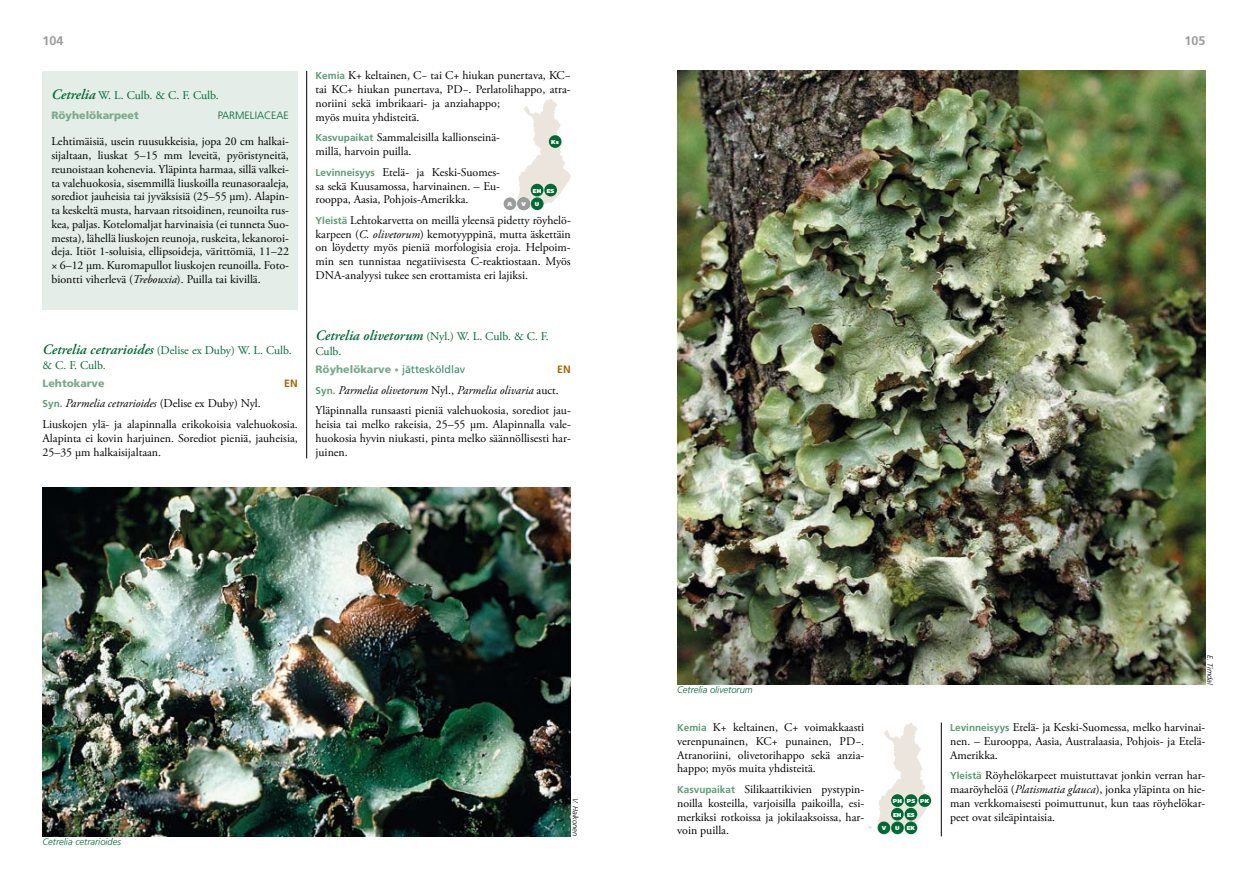
<style>
.page{position:relative;width:1248px;height:886px;background:#fff}
.page>*{position:absolute;margin:0;border:0;box-sizing:border-box;transform-origin:0 0}
.t1{font:700 12.5px "Frutiger";color:#9d9c9c}
.t2{font:11.88px/13.8px "Adobe Garamond Pro";color:#000;text-align:justify}
.t3{font:11.88px/15px "Adobe Garamond Pro";color:#006935}
.t4{font:10.62px "Frutiger";color:#388d63}
.t5{font:900 10.62px "Frutiger";color:#78aa8b}
.t6{font:300 10.62px "Frutiger";color:#006935}
.t7{font:700 10.62px "Frutiger";color:#a06605}
.t8{font:italic 300 9.38px "Frutiger";color:#006935}
.t9{font:italic 300 7.5px "Frutiger";color:#000}
.t10{font:900 5.62px "Frutiger";color:#fff}
.s1{font-family:"Frutiger";font-weight:700;font-size:10px;color:#5b9b76}
.s2{font-style:italic}
.s3{font-weight:600;font-style:italic;font-size:14.38px}
.s4{font-weight:900;color:#78aa8b}
.s5{font-weight:300;font-size:8.75px;color:#78aa8b}
</style>
<div class="page">
<div style="left:43px;top:71px;width:255px;height:238px;background:#e4ede7"></div>
<svg style="left:512px;top:99px;width:58px;height:111px"></svg>
<div style="left:531px;top:197px;width:12px;height:13px;background:#006935;border-radius:50%"></div>
<div style="left:530px;top:184px;width:13px;height:12px;background:#006935;border-radius:50%"></div>
<div style="left:544px;top:184px;width:13px;height:12px;background:#006935;border-radius:50%"></div>
<div style="left:549px;top:135px;width:12px;height:13px;background:#006935;border-radius:50%"></div>
<div style="left:503px;top:197px;width:13px;height:13px;background:#9d9c9c;border-radius:50%"></div>
<div style="left:517px;top:197px;width:13px;height:13px;background:#9d9c9c;border-radius:50%"></div>
<hr style="left:306px;top:71px;width:1px;height:387px;background:#000">
<img style="left:43px;top:487px;width:527px;height:349px">
<img style="left:677px;top:71px;width:528px;height:613px">
<svg style="left:868px;top:723px;width:63px;height:111px"></svg>
<div style="left:877px;top:821px;width:13px;height:13px;background:#006935;border-radius:50%"></div>
<div style="left:891px;top:821px;width:12px;height:13px;background:#006935;border-radius:50%"></div>
<div style="left:904px;top:821px;width:13px;height:13px;background:#006935;border-radius:50%"></div>
<div style="left:890px;top:808px;width:13px;height:12px;background:#006935;border-radius:50%"></div>
<div style="left:904px;top:808px;width:13px;height:12px;background:#006935;border-radius:50%"></div>
<div style="left:891px;top:794px;width:12px;height:13px;background:#006935;border-radius:50%"></div>
<div style="left:904px;top:794px;width:13px;height:13px;background:#006935;border-radius:50%"></div>
<div style="left:918px;top:794px;width:13px;height:13px;background:#006935;border-radius:50%"></div>
<hr style="left:941px;top:722px;width:1px;height:114px;background:#000">
<p class="t1" style="left:43px;top:33px;width:22px">104</p>
<p class="t1" style="left:1184px;top:34px;width:22px">105</p>
<p class="t2" style="left:315px;top:69px;width:257px;text-align:left"><span class="s1">Kemia</span> K+ keltainen, C− tai C+ hiukan punertava, KC− tai KC+ hiukan punertava, PD−. Perlatolihappo, atra&shy;noriini sekä imbrikaari- ja anziahappo;<br>myös muita yhdisteitä.</p>
<p class="t2" style="left:315px;top:131px;width:186px"><span class="s1">Kasvupaikat</span> Sammaleisilla kallionseinä&shy;millä, harvoin puilla.</p>
<p class="t2" style="left:315px;top:166px;width:186px"><span class="s1">Levinneisyys</span> Etelä- ja Keski-Suomes&shy;sa sekä Kuusamossa, harvinainen. – Eu&shy;rooppa, Aasia, Pohjois-Amerikka.</p>
<p class="t2" style="left:315px;top:214px;width:257px"><span class="s1">Yleistä</span> Lehtokarvetta on meillä yleensä pidetty röyhelö&shy;karpeen (<span class="s2">C. olivetorum</span>) kemotyyppinä, mutta äskettäin on löydetty myös pieniä morfologisia eroja. Helpoim&shy;min sen tunnistaa negatiivisesta C-reaktiostaan. Myös DNA-analyysi tukee sen erottamista eri lajiksi.</p>
<p class="t3" style="left:51px;top:88px;width:169px"><span class="s3">Cetrelia</span> W. L. Culb. &amp; C. F. Culb.</p>
<p class="t5" style="left:51px;top:109px;width:89px">Röyhelökarpeet</p>
<p class="t6" style="left:218px;top:110px;width:73px">PARMELIACEAE</p>
<p class="t2" style="left:51px;top:135px;width:239px">Lehtimäisiä, usein ruusukkeisia, jopa 20 cm halkai&shy;sijaltaan, liuskat 5–15 mm leveitä, pyöristyneitä, reunoistaan kohenevia. Yläpinta harmaa, sillä valkei&shy;ta valehuokosia, sisemmillä liuskoilla reunasoraaleja, sorediot jauheisia tai jyväksisiä (25–55 µm). Alapin&shy;ta keskeltä musta, harvaan ritsoidinen, reunoilta rus&shy;kea, paljas. Kotelomaljat harvinaisia (ei tunneta Suo&shy;mesta), lähellä liuskojen reunoja, ruskeita, lekanoroi&shy;deja. Itiöt 1-soluisia, ellipsoideja, värittömiä, 11–22 × 6–12 µm. Kuromapullot liuskojen reunoilla. Foto&shy;biontti viherlevä (<span class="s2">Trebouxia</span>). Puilla tai kivillä.</p>
<p class="t10" style="left:551px;top:139px;width:9px">Ks</p>
<p class="t10" style="left:533px;top:187px;width:23px">EH ES</p>
<p class="t10" style="left:535px;top:201px;width:6px">U</p>
<p class="t10" style="left:507px;top:201px;width:6px">A</p>
<p class="t10" style="left:521px;top:201px;width:6px">V</p>
<p class="t3" style="left:43px;top:343px;width:251px"><span class="s3">Cetrelia cetrarioides</span> (Delise ex Duby) W. L. Culb. &amp; C. F. Culb.</p>
<p class="t5" style="left:43px;top:377px;width:63px">Lehtokarve</p>
<p class="t7" style="left:284px;top:377px;width:15px">EN</p>
<p class="t2" style="left:43px;top:394px;width:257px;line-height:20.6px"><span class="s1">Syn.</span> <span class="s2">Parmelia cetrarioides</span> (Delise ex Duby) Nyl.<br>Liuskojen ylä- ja alapinnalla erikokoisia valehuokosia.</p>
<p class="t2" style="left:43px;top:432px;width:257px">Alapinta ei kovin harjuinen. Sorediot pieniä, jauheisia,<br>25–35 µm halkaisijaltaan.</p>
<p class="t3" style="left:315px;top:329px;width:234px"><span class="s3">Cetrelia olivetorum</span> (Nyl.) W. L. Culb. &amp; C. F.<br>Culb.</p>
<p class="t4" style="left:315px;top:363px;width:151px"><span class="s4">Röyhelökarve</span> <span class="s5">•</span> jättesköldlav</p>
<p class="t7" style="left:557px;top:363px;width:15px">EN</p>
<p class="t2" style="left:315px;top:380px;width:257px;line-height:20.6px"><span class="s1">Syn.</span> <span class="s2">Parmelia olivetorum</span> Nyl., <span class="s2">Parmelia olivaria</span> auct.<br>Yläpinnalla runsaasti pieniä valehuokosia, sorediot jau-</p>
<p class="t2" style="left:315px;top:418px;width:257px">heisia tai melko rakeisia, 25–55 µm. Alapinnalla vale&shy;huokosia hyvin niukasti, pinta melko säännöllisesti har&shy;juinen.</p>
<p class="t8" style="left:43px;top:836px;width:80px">Cetrelia cetrarioides</p>
<p class="t9" style="left:580px;top:798px;width:40px;rotate:90deg">V. Haikonen</p>
<p class="t8" style="left:677px;top:684px;width:77px">Cetrelia olivetorum</p>
<p class="t2" style="left:677px;top:721px;width:188px"><span class="s1">Kemia</span> K+ keltainen, C+ voimakkaasti verenpunainen, KC+ punainen, PD−.<br>Atranoriini, olivetorihappo sekä anzia&shy;happo; myös muita yhdisteitä.</p>
<p class="t2" style="left:677px;top:783px;width:188px"><span class="s1">Kasvupaikat</span> Silikaattikivien pystypin&shy;noilla kosteilla, varjoisilla paikoilla, esi&shy;merkiksi rotkoissa ja jokilaaksoissa, har&shy;voin puilla.</p>
<p class="t10" style="left:892px;top:797px;width:38px">PH PS PK</p>
<p class="t10" style="left:893px;top:811px;width:23px">EH ES</p>
<p class="t10" style="left:881px;top:825px;width:6px">V</p>
<p class="t10" style="left:895px;top:825px;width:6px">U</p>
<p class="t10" style="left:906px;top:825px;width:10px">EK</p>
<p class="t9" style="left:1214px;top:655px;width:31px;rotate:90deg">E. Timdal</p>
<p class="t2" style="left:950px;top:721px;width:257px"><span class="s1">Levinneisyys</span> Etelä- ja Keski-Suomessa, melko harvinai&shy;nen. – Eurooppa, Aasia, Australaasia, Pohjois- ja Etelä-Amerikka.</p>
<p class="t2" style="left:950px;top:769px;width:257px"><span class="s1">Yleistä</span> Röyhelökarpeet muistuttavat jonkin verran har&shy;maaröyhelöä (<span class="s2">Platismatia glauca</span>), jonka yläpinta on hie&shy;man verkkomaisesti poimuttunut, kun taas röyhelökar&shy;peet ovat sileäpintaisia.</p>
</div>
